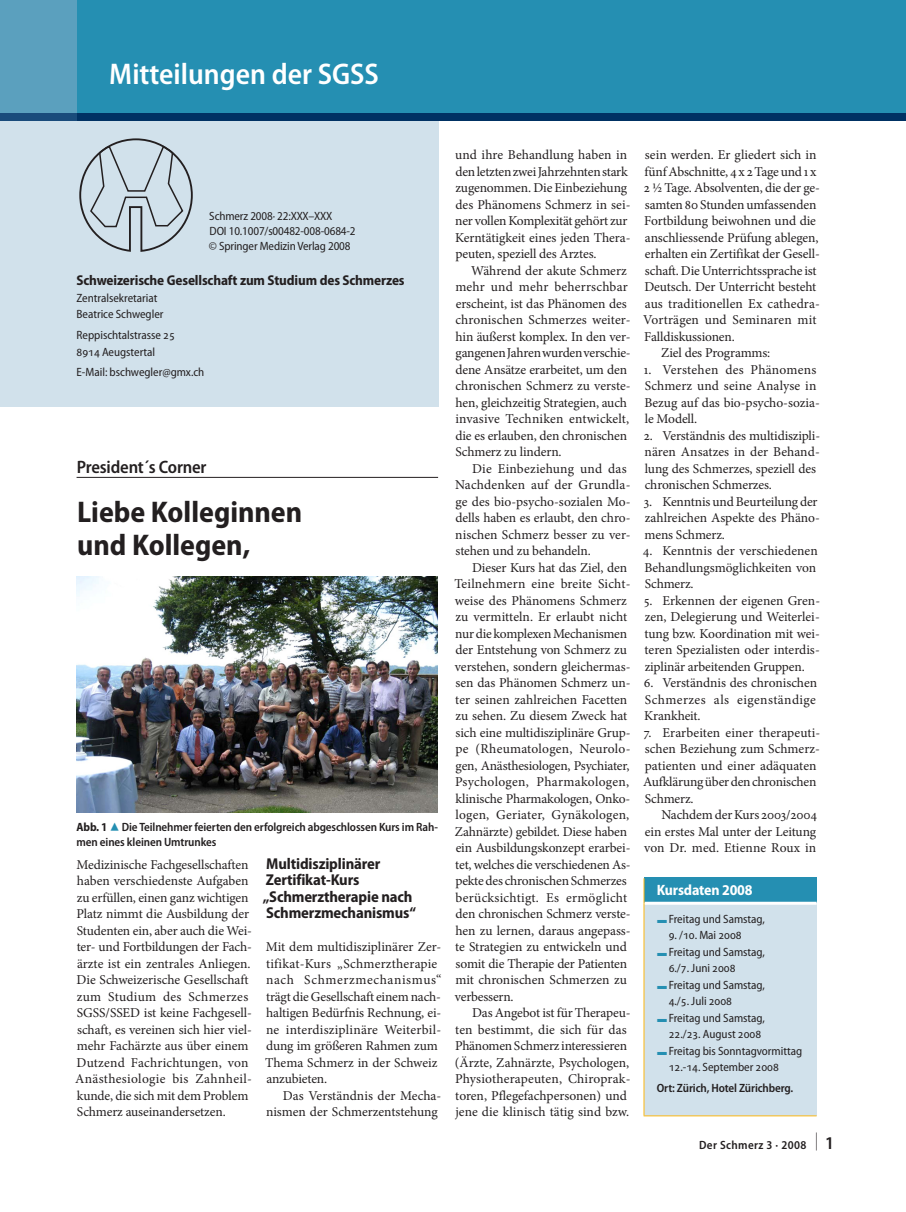
<style>
.page{position:relative;width:906px;height:1212px;background:#fff}
.page>*{position:absolute;margin:0;border:0;box-sizing:border-box;transform-origin:0 0}
.t1{font:700 semi-condensed 30px/33px "Myriad Pro";color:#231f20}
.t2{font:600 semi-condensed 30px "Myriad Pro";color:#fff}
.t3{font:600 semi-condensed 18px "Myriad Pro";letter-spacing:-.01em;color:#231f20}
.t4{font:700 semi-condensed 15.75px/16.5px "Myriad Pro";letter-spacing:-.01em;color:#231f20}
.t5{font:700 semi-condensed 15px "Myriad Pro";letter-spacing:-.01em;color:#fff}
.t6{font:700 semi-condensed 14.25px "Myriad Pro";letter-spacing:-.01em;color:#231f20}
.t7{font:13.5px/16.5px "Minion Pro";letter-spacing:-.005em;color:#231f20}
.t8{font:semi-condensed 12px/15px "Myriad Pro";color:#231f20}
.t9{font:600 semi-condensed 12px/15px "Myriad Pro";letter-spacing:-.01em;color:#231f20}
.t10{font:600 semi-condensed 12px "Myriad Pro";letter-spacing:.03em;color:#231f20}
.s1{font-weight:700}
.s2{font-family:"S Buttons";font-weight:400;font-stretch:normal;font-size:13.5px;color:#258fb2}
.s3{font-family:"S Buttons";font-stretch:normal;color:#258fb2}
</style>
<div class="page">
<div style="left:77px;top:113px;width:829px;height:8px;background:#003163"></div>
<div style="left:0;top:113px;width:77px;height:8px;background:#194b7b"></div>
<div style="left:77px;top:0;width:829px;height:113px;background:#258fb2"></div>
<div style="left:0;top:0;width:77px;height:113px;background:#5ba0be"></div>
<div style="left:0;top:121px;width:438px;height:286px;background:#d1e1eb"></div>
<hr style="left:77px;top:477px;width:361px;height:1px;background:#231f20">
<svg style="left:79px;top:138px;width:114px;height:114px"></svg>
<div style="left:644px;top:877px;width:172px;height:26px;background:#258fb2"></div>
<div style="left:644px;top:903px;width:172px;height:213px;background:#d1e1eb"></div>
<hr style="left:643px;top:1115px;width:173px;height:1px;background:#fcb814">
<hr style="left:644px;top:902px;width:172px;height:3px;background:#fff">
<svg style="left:643px;top:878px;width:1px;height:25px"></svg>
<hr style="left:643px;top:903px;width:1px;height:212px;background:#fcb814">
<img style="left:77px;top:576px;width:361px;height:237px">
<h1 class="t2" style="left:109px;top:58px;width:271px">Mitteilungen der SGSS</h1>
<p class="t8" style="left:209px;top:209px;width:148px">Schmerz 2008· 22:XXX–XXX<br>DOI 10.1007/s00482-008-0684-2 © Springer Medizin Verlag 2008</p>
<p class="t6" style="left:77px;top:273px;width:330px">Schweizerische Gesellschaft zum Studium des Schmerzes</p>
<p class="t8" style="left:77px;top:290px;width:88px;line-height:16.5px">Zentralsekretariat<br>Beatrice Schwegler</p>
<p class="t8" style="left:77px;top:327px;width:100px;line-height:16.5px">Reppischtalstrasse 25<br>8914 Aeugstertal</p>
<p class="t8" style="left:77px;top:365px;width:129px">E-Mail: bschwegler@gmx.ch</p>
<h2 class="t3" style="left:77px;top:457px;width:131px">President´s Corner</h2>
<h1 class="t1" style="left:77px;top:496px;width:227px">Liebe Kolleginnen und Kollegen,</h1>
<p class="t9" style="left:77px;top:820px;width:363px"><span class="s1">Abb. 1</span> <span class="s2">8</span> Die Teilnehmer feierten den erfolgreich abgeschlossen Kurs im Rah&shy;men eines kleinen Umtrunkes</p>
<p class="t7" style="left:75px;top:856px;width:178px">Medizinische Fachgesellschaften haben verschiedenste Aufgaben zu erfüllen, einen ganz wichtigen<br>Platz nimmt die Ausbildung der<br>Studenten ein, aber auch die Wei&shy;ter- und Fortbildungen der Fach&shy;ärzte ist ein zentrales Anliegen.<br>Die Schweizerische Gesellschaft zum Studium des Schmerzes<br>SGSS/SSED ist keine Fachgesell&shy;schaft, es vereinen sich hier viel&shy;mehr Fachärzte aus über einem<br>Dutzend Fachrichtungen, von<br>Anästhesiologie bis Zahnheil&shy;kunde, die sich mit dem Problem<br>Schmerz auseinandersetzen.</p>
<p class="t4" style="left:263px;top:855px;width:155px">Multidisziplinärer<br>Zertifikat-Kurs „Schmerztherapie nach<br>Schmerzmechanismus“</p>
<p class="t7" style="left:265px;top:939px;width:178px">Mit dem multidisziplinärer Zer&shy;tifikat-Kurs „Schmerzthera-pie nach Schmerzmechanismus“ trägt die Gesellschaft einem nach&shy;haltigen Bedürfnis Rechnung, ei&shy;ne interdisziplinäre Weiterbil&shy;dung im größeren Rahmen zum<br>Thema Schmerz in der Schweiz anzubieten.</p>
<p class="t7" style="left:266px;top:1087px;width:177px;text-align:right">Das Verständnis der Mecha&shy;nismen der Schmerzentstehung</p>
<p class="t7" style="left:455px;top:147px;width:177px">und ihre Behandlung haben in den letzten zwei Jahrzehnten stark zugenommen. Die Einbeziehung des Phänomens Schmerz in sei&shy;ner vollen Komplexität gehört zur<br>Kerntätigkeit eines jeden Thera&shy;peuten, speziell des Arztes.</p>
<p class="t7" style="left:455px;top:262px;width:177px;text-indent:16px">Während der akute Schmerz mehr und mehr beherrschbar erscheint, ist das Phänomen des chronischen Schmerzes weiter&shy;hin äußerst komplex. In den ver&shy;gangenen Jahren wurden verschie&shy;dene Ansätze erarbeitet, um den chronischen Schmerz zu verste&shy;hen, gleichzeitig Strategien, auch invasive Techniken entwickelt, die es erlauben, den chronischen<br>Schmerz zu lindern.</p>
<p class="t7" style="left:455px;top:460px;width:177px;text-indent:17px">Die Einbeziehung und das<br>Nachdenken auf der Grundla&shy;ge des bio-psycho-sozialen Mo&shy;dells haben es erlaubt, den chro&shy;nischen Schmerz besser zu ver&shy;stehen und zu behandeln.</p>
<p class="t7" style="left:454px;top:559px;width:178px;text-indent:18px">Dieser Kurs hat das Ziel, den<br>Teilnehmern eine breite Sicht&shy;weise des Phänomens Schmerz zu vermitteln. Er erlaubt nicht nur die komplexen Mechanismen der Entstehung von Schmerz zu verstehen, sondern gleichermas&shy;sen das Phänomen Schmerz un&shy;ter seinen zahlreichen Facetten zu sehen. Zu diesem Zweck hat sich eine multidisziplinäre Grup&shy;pe (Rheumatologen, Neurolo&shy;gen, Anästhesiologen, Psychiater,<br>Psychologen, Pharmakologen, klini-sche Pharmakologen, Onko&shy;logen, Geriater, Gynäkologen,<br>Zahnärzte) gebildet. Diese haben ein Ausbildungskonzept erarbei&shy;tet, welches die verschiedenen As&shy;pekte des chronischen Schmerzes berücksichtigt. Es ermöglicht den chronischen Schmerz verste&shy;hen zu lernen, daraus angepass&shy;te Strategien zu entwickeln und somit die Therapie der Patienten mit chronischen Schmerzen zu verbessern.</p>
<p class="t7" style="left:455px;top:1005px;width:177px;text-indent:17px">Das Angebot ist für Therapeu&shy;ten bestimmt, die sich für das<br>Phänomen Schmerz interessieren (Ärzte, Zahnärzte, Psychologen,<br>Physiotherapeuten, Chiroprak&shy;toren, Pflegefachpersonen) und jene die klinisch tätig sind bzw.</p>
<p class="t7" style="left:645px;top:147px;width:173px">sein werden. Er gliedert sich in</p>
<p class="t7" style="left:644px;top:163px;width:174px">fünf Abschnitte, 4 x 2 Tage und 1 x</p>
<p class="t7" style="left:644px;top:180px;width:177px">2 ½ Tage. Absolventen, die der ge-</p>
<p class="t7" style="left:645px;top:196px;width:173px">samten 80 Stunden umfassenden</p>
<p class="t7" style="left:644px;top:213px;width:173px">Fortbildung beiwohnen und die</p>
<p class="t7" style="left:645px;top:229px;width:175px">anschliessende Prüfung ablegen,</p>
<p class="t7" style="left:645px;top:246px;width:176px">erhalten ein Zertifikat der Gesell-</p>
<p class="t7" style="left:645px;top:262px;width:173px">schaft. Die Unterrichtssprache ist</p>
<p class="t7" style="left:644px;top:279px;width:173px">Deutsch. Der Unterricht besteht</p>
<p class="t7" style="left:645px;top:295px;width:175px">aus traditionellen Ex cathedra-</p>
<p class="t7" style="left:643px;top:312px;width:175px">Vorträgen und Seminaren mit</p>
<p class="t7" style="left:644px;top:328px;width:92px">Falldiskussionen.</p>
<p class="t7" style="left:661px;top:345px;width:110px">Ziel des Programms:</p>
<p class="t7" style="left:644px;top:361px;width:177px">1. Verstehen des Phänomens<br>Schmerz und seine Analyse in<br>Bezug auf das bio-psycho-sozia&shy;le Modell.</p>
<p class="t7" style="left:644px;top:427px;width:178px">2. Verständnis des multidiszipli&shy;nären Ansatzes in der Behand&shy;lung des Schmerzes, speziell des chronischen Schmerzes.</p>
<p class="t7" style="left:644px;top:493px;width:177px">3. Kenntnis und Beurteilung der zahlreichen Aspekte des Phäno&shy;mens Schmerz.</p>
<p class="t7" style="left:643px;top:543px;width:176px;text-align:justify">4. Kenntnis der verschiedenen Behandlungsmöglichkeiten von Schmerz.</p>
<p class="t7" style="left:644px;top:592px;width:177px;text-align:justify">5. Erkennen der eigenen Gren&shy;zen, Delegierung und Weiterlei&shy;tung bzw. Koordination mit wei&shy;teren Spezialisten oder interdis&shy;ziplinär arbeitenden Gruppen.</p>
<p class="t7" style="left:644px;top:675px;width:175px;text-align:justify">6. Verständnis des chronischen Schmerzes als eigenständige Krank-heit.</p>
<p class="t7" style="left:643px;top:724px;width:179px">7. Erarbeiten einer therapeuti&shy;schen Beziehung zum Schmerz&shy;patienten und einer adäquaten<br>Aufklärung über den chronischen<br>Schmerz.</p>
<p class="t7" style="left:644px;top:807px;width:174px;text-align:justify;text-indent:17px">Nachdem der Kurs 2003/2004 ein erstes Mal unter der Leitung von Dr. med. Etienne Roux in</p>
<p class="t5" style="left:657px;top:881px;width:97px">Kursdaten 2008</p>
<p class="t8" style="left:657px;top:911px;width:110px"><span class="s3">F</span>Freitag und Samstag,</p>
<p class="t8" style="left:669px;top:928px;width:74px">9. /10. Mai 2008</p>
<p class="t8" style="left:657px;top:944px;width:110px"><span class="s3">F</span>Freitag und Samstag,</p>
<p class="t8" style="left:669px;top:961px;width:68px">6./7. Juni 2008</p>
<p class="t8" style="left:657px;top:977px;width:110px"><span class="s3">F</span>Freitag und Samstag,</p>
<p class="t8" style="left:669px;top:994px;width:65px">4./5. Juli 2008</p>
<p class="t8" style="left:657px;top:1010px;width:110px"><span class="s3">F</span>Freitag und Samstag,</p>
<p class="t8" style="left:669px;top:1027px;width:94px">22./23. August 2008</p>
<p class="t8" style="left:657px;top:1043px;width:147px"><span class="s3">F</span>Freitag bis Sonntagvormittag</p>
<p class="t8" style="left:669px;top:1060px;width:112px">12.-14. September 2008</p>
<p class="t9" style="left:657px;top:1081px;width:138px">Ort: Zürich, Hotel Zürichberg.</p>
<p class="t10" style="left:699px;top:1139px;width:120px">Der Schmerz 3 · 2008 <sup>|</sup></p>
</div>
